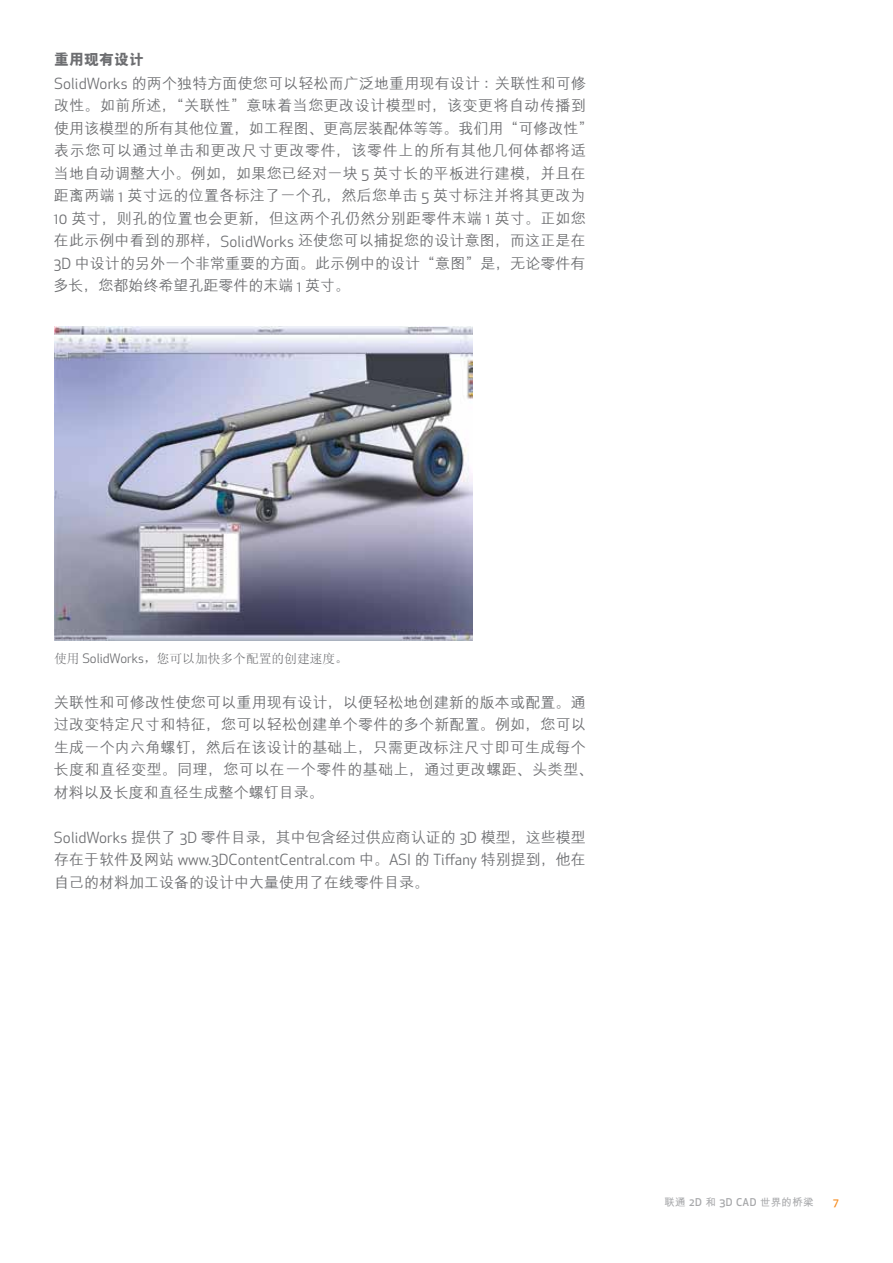
<style>
.page{position:relative;width:893px;height:1263px;background:#fff}
.page>*{position:absolute;margin:0;border:0;box-sizing:border-box;transform-origin:0 0}
.t1{font:500 15px/22.6px "M Hei GB";letter-spacing:.015em;color:#6d6e71}
.t2{font:15px "SW Apex New";color:#6d6e71}
.t3{font:12.75px "Sim Sun";color:#6d6e71}
.t4{font:700 10.5px "M Hei GB";letter-spacing:.03em;color:#a7a8aa}
.t5{font:500 10.5px "SW Apex New";color:#f68b1e}
.s1{font-weight:800}
.s2{font-family:"SW Apex New";font-weight:400}
.s3{font-family:"SW Apex New"}
.s4{font-family:"M Hei GB";font-weight:500}
.s5{font-family:"SW Apex New";font-weight:500}
</style>
<div class="page">
<img style="left:54px;top:326px;width:419px;height:314px">
<p class="t1" style="left:54px;top:48px;width:541px"><span class="s1">重用现有设计<br></span><span class="s2">SolidWorks</span> 的两个独特方面使您可以轻松而广泛地重用现有设计：关联性和可修改性。如前所述，“关联性”意味着当您更改设计模型时，该变更将自动传播到使用该模型的所有其他位置，如工程图、更高层装配体等等。我们用“可修改性”表示您可以通过单击和更改尺寸更改零件，该零件上的所有其他几何体都将适当地自动调整大小。例如，如果您已经对一块 <span class="s2">5</span> 英寸长的平板进行建模，并且在距离两端 <span class="s2">1</span> 英寸远的位置各标注了一个孔，然后您单击 <span class="s2">5</span> 英寸标注并将其更改为<span class="s2">10</span> 英寸，则孔的位置也会更新，但这两个孔仍然分别距零件末端 <span class="s2">1</span> 英寸。正如您在此示例中看到的那样，<span class="s2">SolidWorks</span> 还使您可以捕捉您的设计意图，而这正是在<span class="s2">3D</span> 中设计的另外一个非常重要的方面。此示例中的设计“意图”是，无论零件有多长，您都始终希望孔距零件的末端 <span class="s2">1</span> 英寸。</p>
<p class="t3" style="left:54px;top:652px;width:295px">使用 <span class="s3">SolidWorks</span>，您可以加快多个配置的创建速度。</p>
<p class="t1" style="left:54px;top:691px;width:541px">关联性和可修改性使您可以重用现有设计，以便轻松地创建新的版本或配置。通过改变特定尺寸和特征，您可以轻松创建单个零件的多个新配置。例如，您可以生成一个内六角螺钉，然后在该设计的基础上，只需更改标注尺寸即可生成每个长度和直径变型。同理，您可以在一个零件的基础上，通过更改螺距、头类型、材料以及长度和直径生成整个螺钉目录。</p>
<p class="t1" style="left:54px;top:826px;width:533px"><span class="s2">SolidWorks</span> 提供了 <span class="s2">3D</span> 零件目录，其中包含经过供应商认证的 <span class="s2">3D</span> 模型，这些模型</p>
<p class="t2" style="left:54px;top:850px;width:533px"><span class="s4">存在于软件及网站</span> www.3DContentCentral.com <span class="s4">中。</span>ASI <span class="s4">的</span> Tiffany <span class="s4">特别提到，他在</span></p>
<p class="t1" style="left:54px;top:871px;width:376px">自己的材料加工设备的设计中大量使用了在线零件目录。</p>
<p class="t4" style="left:664px;top:1197px;width:151px">联通 <span class="s5">2D</span> 和 <span class="s5">3D CAD</span> 世界的桥梁</p>
<p class="t5" style="left:833px;top:1195px;width:7px">7</p>
</div>
